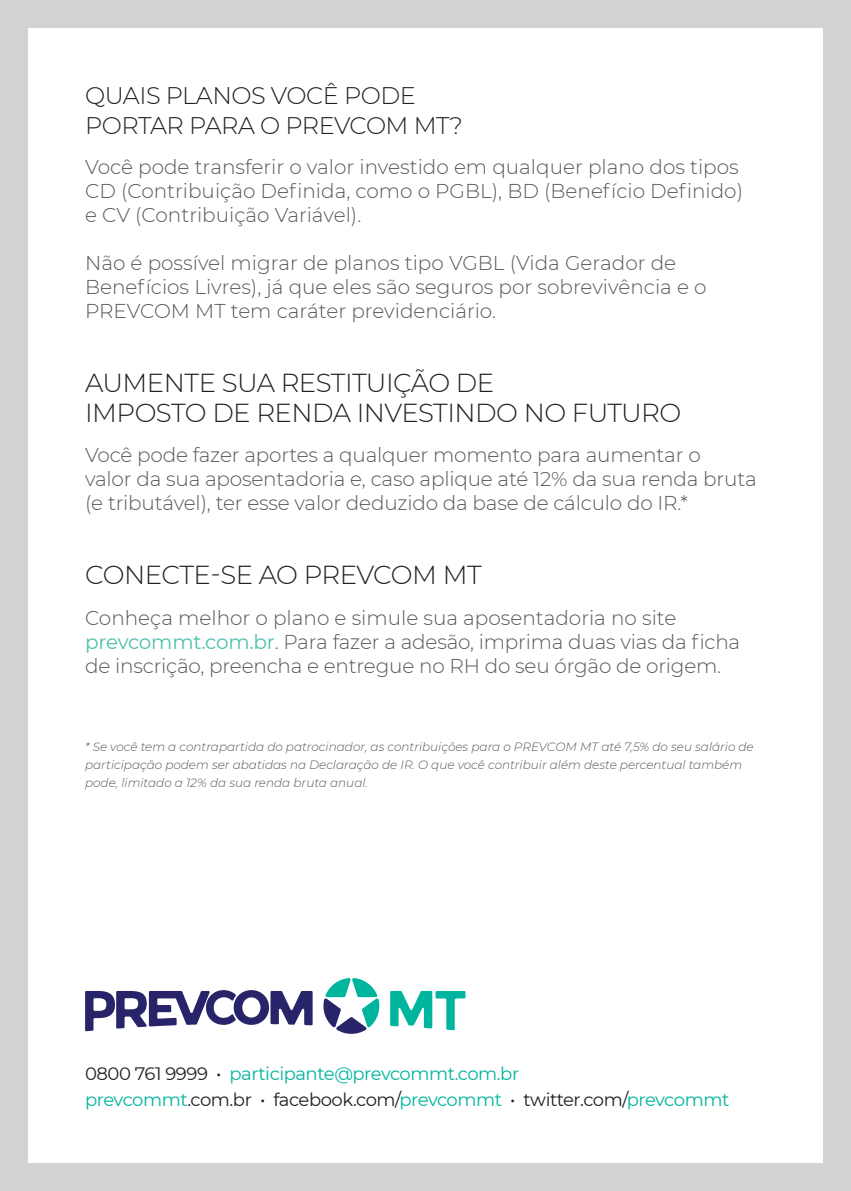
<style>
.page{position:relative;width:851px;height:1191px;background:#fff}
.page>*{position:absolute;margin:0;border:0;box-sizing:border-box;transform-origin:0 0}
.t1{font:300 26px "Montserrat";letter-spacing:-.02em;color:#231f20}
.t2{font:300 24px "Montserrat";letter-spacing:-.02em;color:#231f20}
.t3{font:300 20px/24px "Montserrat";letter-spacing:-.01em;color:#57585a}
.t4{font:18px "Montserrat";letter-spacing:-.025em;color:#231f20}
.t5{font:18px "Montserrat";letter-spacing:-.025em;color:#00b59d}
.t6{font:italic 300 12px/18px "Montserrat";color:#57585a}
.s1{font-weight:400;color:#4dc0ad}
.s2{color:#231f20}
.s3{color:#00b59d}
</style>
<div class="page">
<div style="left:0;top:0;width:850px;height:1191px;background:#d1d2d4"></div>
<div style="left:28px;top:28px;width:794px;height:1134px;background:#fff"></div>
<svg style="left:85px;top:990px;width:227px;height:41px"></svg>
<svg style="left:390px;top:991px;width:75px;height:39px"></svg>
<svg style="left:323px;top:978px;width:56px;height:55px"></svg>
<p class="t2" style="left:85px;top:79px;width:332px">QUAIS PLANOS VOCÊ PODE</p>
<p class="t2" style="left:85px;top:109px;width:379px">PORTAR PARA O PREVCOM MT?</p>
<p class="t3" style="left:85px;top:155px;width:659px">Você pode transferir o valor investido em qualquer plano dos tipos<br>CD (Contribuição Definida, como o PGBL), BD (Benefício Definido) e CV (Contribuição Variável).</p>
<p class="t3" style="left:85px;top:251px;width:623px">Não é possível migrar de planos tipo VGBL (Vida Gerador de<br>Benefícios Livres), já que eles são seguros por sobrevivência e o<br>PREVCOM MT tem caráter previdenciário.</p>
<p class="t1" style="left:85px;top:365px;width:410px">AUMENTE SUA RESTITUIÇÃO DE</p>
<p class="t1" style="left:85px;top:395px;width:597px">IMPOSTO DE RENDA INVESTINDO NO FUTURO</p>
<p class="t3" style="left:85px;top:443px;width:673px">Você pode fazer aportes a qualquer momento para aumentar o<br>valor da sua aposentadoria e, caso aplique até 12% da sua renda bruta (e tributável), ter esse valor deduzido da base de cálculo do IR.*</p>
<p class="t1" style="left:85px;top:557px;width:398px">CONECTE-SE AO PREVCOM MT</p>
<p class="t3" style="left:85px;top:605px;width:656px">Conheça melhor o plano e simule sua aposentadoria no site <span class="s1">prevcommt.com.br</span>. Para fazer a adesão, imprima duas vias da ficha de inscrição, preencha e entregue no RH do seu órgão de origem.</p>
<p class="t6" style="left:85px;top:737px;width:670px">* Se você tem a contrapartida do patrocinador, as contribuições para o PREVCOM MT até 7,5% do seu salário de participação podem ser abatidas na Declaração de IR. O que você contribuir além deste percentual também pode, limitado a 12% da sua renda bruta anual.</p>
<p class="t5" style="left:85px;top:1061px;width:435px"><span class="s2">0800 761 9999 •</span> participante@prevcommt.com.br</p>
<p class="t4" style="left:85px;top:1087px;width:645px"><span class="s3">prevcommt</span>.com.br • facebook.com/<span class="s3">prevcommt</span> • twitter.com/<span class="s3">prevcommt</span></p>
</div>
